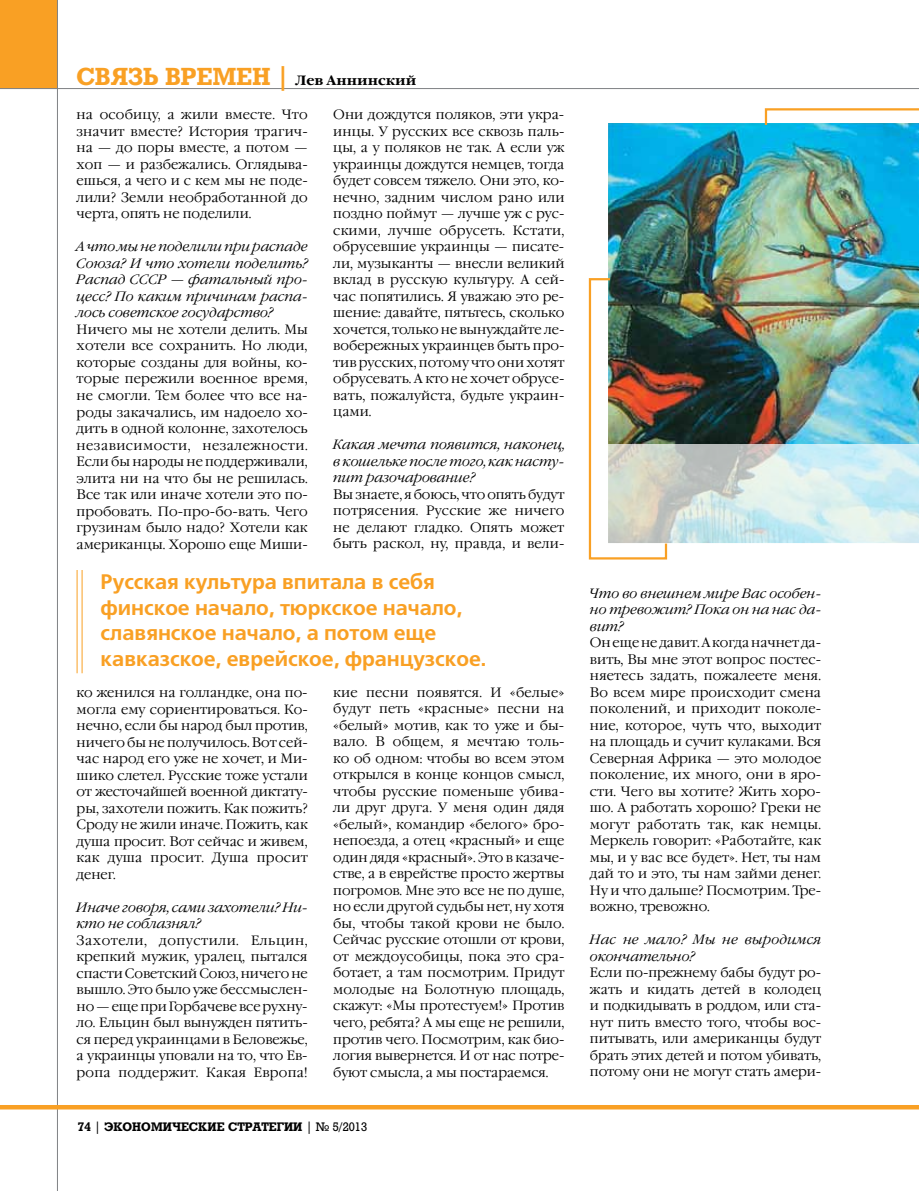
<style>
.page{position:relative;width:919px;height:1191px;background:#fff}
.page>*{position:absolute;margin:0;border:0;box-sizing:border-box;transform-origin:0 0}
.t1{font:700 24px "Rodeo";color:#f9a024}
.t2{font:700 21px/25.5px "Free Set C";letter-spacing:-.005em;color:#f9a024}
.t3{font:300 13.5px/16.5px "Garamond C";color:#000;text-align:justify}
.t4{font:italic 300 13.5px/16.5px "Garamond C";color:#000;text-align:justify}
.t5{font:700 13.5px "Garamond C";color:#000}
.t6{font:700 12px "Rodeo";color:#000}
.s1{font-family:"Rodeo";font-size:24px;color:#f9a024}
.s2{font-weight:400}
</style>
<div class="page">
<div style="left:0;top:0;width:58px;height:89px;background:#f9a024"></div>
<hr style="left:57px;top:0;width:1px;height:1191px;background:#808285">
<hr style="left:0;top:88px;width:918px;height:1px;background:#808285">
<hr style="left:0;top:1105px;width:918px;height:4px;background:#f9a024">
<hr style="left:82px;top:570px;width:1px;height:103px;background:#f9a024">
<hr style="left:77px;top:570px;width:1px;height:103px;background:#f9a024">
<img style="left:608px;top:123px;width:155px;height:321px">
<svg style="left:668px;top:444px;width:95px;height:99px;background:#c7d4d2"></svg>
<img style="left:763px;top:108px;width:155px;height:435px">
<img style="left:588px;top:277px;width:80px;height:283px">
<h1 class="t1" style="left:77px;top:62px;width:51px">СВЯЗЬ</h1>
<p class="t5" style="left:165px;top:73px;width:252px"><span class="s1">ВРЕМЕН |</span> Лев Аннинский</p>
<p class="t3" style="left:77px;top:107px;width:233px">на особицу, а жили вместе. Что значит вместе? История трагич&shy;на — до поры вместе, а потом — хоп — и разбежались. Оглядыва&shy;ешься, а чего и с кем мы не поде&shy;лили? Земли необработанной до черта, опять не поделили.</p>
<p class="t4" style="left:77px;top:239px;width:233px">А что мы не поделили при распаде Союза? И что хотели поделить?<br>Распад СССР — фатальный про&shy;цесс? По каким причинам распа&shy;лось советское государство?</p>
<p class="t3" style="left:77px;top:321px;width:233px">Ничего мы не хотели делить. Мы хотели все сохранить. Но люди, которые созданы для войны, ко&shy;торые пережили военное время, не смогли. Тем более что все на&shy;роды закачались, им надоело хо&shy;дить в одной колонне, захотелось независимости, незалежности.<br>Если бы народы не поддерживали, элита ни на что бы не решилась.<br>Все так или иначе хотели это по&shy;пробовать. По-про-бо-вать. Чего грузинам было надо? Хотели как американцы. Хорошо еще Миши-</p>
<p class="t3" style="left:333px;top:107px;width:233px">Они дождутся поляков, эти укра&shy;инцы. У русских все сквозь паль&shy;цы, а у поляков не так. А если уж украинцы дождутся немцев, тогда будет совсем тяжело. Они это, ко&shy;нечно, задним числом рано или поздно поймут — лучше уж с рус&shy;скими, лучше обрусеть. Кстати, обрусевшие украинцы — писате&shy;ли, музыканты — внесли великий вклад в русскую культуру. А сей&shy;час попятились. Я уважаю это ре&shy;шение: давайте, пятьтесь, сколько хочется, только не вынуждайте ле&shy;вобережных украинцев быть про&shy;тив русских, потому что они хотят обрусевать. А кто не хочет обрусе&shy;вать, пожалуйста, будьте украин&shy;цами.</p>
<p class="t4" style="left:333px;top:437px;width:233px">Какая мечта появится, наконец, в кошельке после того, как насту&shy;пит разочарование?</p>
<p class="t3" style="left:333px;top:486px;width:233px">Вы знаете, я боюсь, что опять будут потрясения. Русские же ничего не делают гладко. Опять может быть раскол, ну, правда, и вели-</p>
<h2 class="t2" style="left:101px;top:570px;width:387px">Русская культура впитала в себя финское начало, тюркское начало, славянское начало, а потом еще кавказское, еврейское, французское.</h2>
<p class="t3" style="left:77px;top:684px;width:233px">ко женился на голландке, она по&shy;могла ему сориентироваться. Ко&shy;нечно, если бы народ был против, ничего бы не получилось. Вот сей&shy;час народ его уже не хочет, и Ми&shy;шико слетел. Русские тоже устали от жесточайшей военной диктату&shy;ры, захотели пожить. Как пожить?<br>Сроду не жили иначе. Пожить, как душа просит. Вот сейчас и живем, как душа просит. Душа просит денег.</p>
<p class="t4" style="left:77px;top:899px;width:233px">Иначе говоря, сами захотели? Ни&shy;кто не соблазнял?</p>
<p class="t3" style="left:77px;top:932px;width:233px">Захотели, допустили. Ельцин, крепкий мужик, уралец, пытался спасти Советский Союз, ничего не вышло. Это было уже бессмыслен&shy;но — еще при Горбачеве все рухну&shy;ло. Ельцин был вынужден пятить&shy;ся перед украинцами в Беловежье, а украинцы уповали на то, что Ев&shy;ропа поддержит. Какая Европа!</p>
<p class="t3" style="left:333px;top:684px;width:233px">кие песни появятся. И «белые» будут петь «красные» песни на «белый» мотив, как то уже и бы&shy;вало. В общем, я мечтаю толь&shy;ко об одном: чтобы во всем этом открылся в конце концов смысл, чтобы русские поменьше убива&shy;ли друг друга. У меня один дядя «белый», командир «белого» бро&shy;непоезда, а отец «красный» и еще один дядя «красный». Это в казаче&shy;стве, а в еврействе просто жертвы погромов. Мне это все не по душе, но если другой судьбы нет, ну хотя бы, чтобы такой крови не было.<br>Сейчас русские отошли от крови, от междоусобицы, пока это сра&shy;ботает, а там посмотрим. Придут молодые на Болотную площадь, скажут: «Мы протестуем!» Против чего, ребята? А мы еще не решили, против чего. Посмотрим, как био&shy;логия вывернется. И от нас потре&shy;буют смысла, а мы постараемся.</p>
<p class="t6" style="left:78px;top:1119px;width:291px">74 <span class="s2">|</span> ЭКОНОМИЧЕСКИЕ СТРАТЕГИИ <span class="s2">| № 5/2013</span></p>
<p class="t4" style="left:590px;top:585px;width:233px">Что во внешнем мире Вас особен&shy;но тревожит? Пока он на нас да&shy;вит?</p>
<p class="t3" style="left:590px;top:635px;width:233px">Он еще не давит. А когда начнет да&shy;вить, Вы мне этот вопрос постес&shy;няетесь задать, пожалеете меня.<br>Во всем мире происходит смена поколений, и приходит поколе&shy;ние, которое, чуть что, выходит на площадь и сучит кулаками. Вся Северная Африка — это молодое поколение, их много, они в яро&shy;сти. Чего вы хотите? Жить хоро&shy;шо. А работать хорошо? Греки не могут работать так, как немцы.<br>Меркель говорит: «Работайте, как мы, и у вас все будет». Нет, ты нам дай то и это, ты нам займи денег.<br>Ну и что дальше? Посмотрим. Тре&shy;вожно, тревожно.</p>
<p class="t4" style="left:590px;top:932px;width:232px">Нас не мало? Мы не выродимся окончательно?</p>
<p class="t3" style="left:590px;top:965px;width:233px">Если по-прежнему бабы будут ро&shy;жать и кидать детей в колодец и подкидывать в роддом, или ста&shy;нут пить вместо того, чтобы вос&shy;питывать, или американцы будут брать этих детей и потом убивать, потому они не могут стать амери-</p>
</div>
